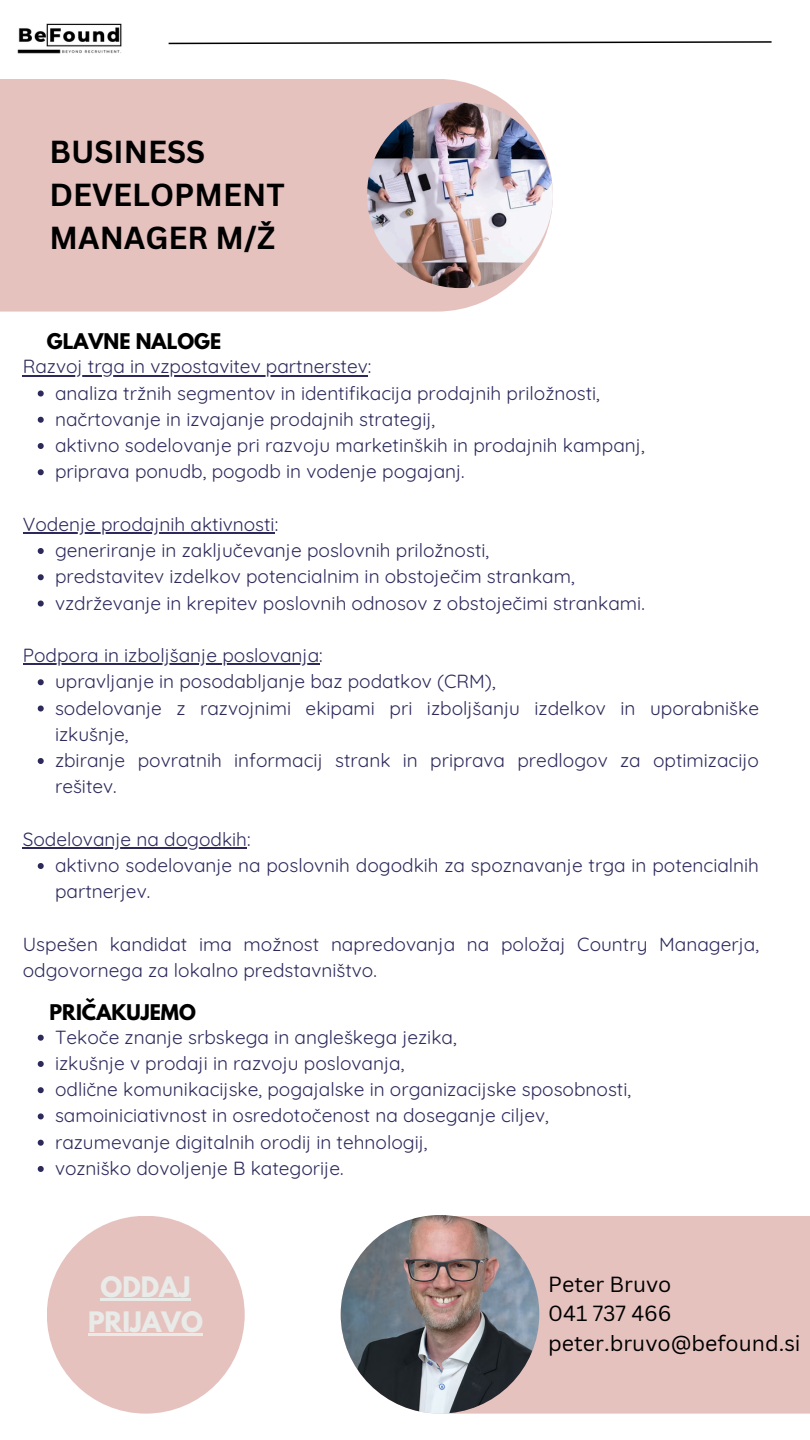
<style>
.page{position:relative;width:810px;height:1440px;background:#fff}
.page>*{position:absolute;margin:0;border:0;box-sizing:border-box;transform-origin:0 0}
.t1{font:700 31px/42.8px "Canva Sans";color:#000}
.t2{font:700 25px/34.5px "League Spartan";color:#e9ebe9;text-align:center}
.t3{font:21.3px/29.2px "Canva Sans";color:#000}
.t4{font:700 19.2px "League Spartan";color:#000}
.t5{font:19px/26.2px "Quicksand";color:#2d2a5b}
</style>
<div class="page">
<div style="left:0;top:79px;width:553px;height:233px;background:#e6c2bf"></div>
<svg style="left:341px;top:1216px;width:469px;height:198px;background:#e7c5c3"></svg>
<div style="left:47px;top:1216px;width:198px;height:198px;background:#e6c2bf;border-radius:50%"></div>
<img style="left:367px;top:102px;width:186px;height:186px;border-radius:50%">
<img style="left:341px;top:1215px;width:198px;height:199px;border-radius:50%">
<img style="left:17px;top:23px;width:105px;height:31px">
<svg style="left:168px;top:41px;width:604px;height:4px"></svg>
<hr style="left:100px;top:1299px;width:91px;height:2px;background:#e9ebe9">
<hr style="left:88px;top:1333px;width:115px;height:3px;background:#e9ebe9">
<hr style="left:23px;top:375px;width:345px;height:1px;background:#2d2a5b">
<svg style="left:38px;top:391px;width:6px;height:6px"></svg>
<svg style="left:38px;top:417px;width:6px;height:6px"></svg>
<svg style="left:38px;top:443px;width:6px;height:6px"></svg>
<svg style="left:38px;top:469px;width:6px;height:6px"></svg>
<hr style="left:23px;top:532px;width:252px;height:2px;background:#2d2a5b">
<svg style="left:38px;top:548px;width:6px;height:6px"></svg>
<svg style="left:38px;top:574px;width:6px;height:6px"></svg>
<svg style="left:38px;top:601px;width:6px;height:6px"></svg>
<hr style="left:23px;top:664px;width:296px;height:1px;background:#2d2a5b">
<svg style="left:38px;top:679px;width:6px;height:6px"></svg>
<svg style="left:38px;top:706px;width:6px;height:6px"></svg>
<svg style="left:38px;top:758px;width:6px;height:6px"></svg>
<hr style="left:23px;top:847px;width:224px;height:2px;background:#2d2a5b">
<svg style="left:38px;top:863px;width:6px;height:6px"></svg>
<svg style="left:38px;top:1035px;width:6px;height:6px"></svg>
<svg style="left:38px;top:1061px;width:6px;height:6px"></svg>
<svg style="left:38px;top:1087px;width:6px;height:6px"></svg>
<svg style="left:38px;top:1113px;width:6px;height:6px"></svg>
<svg style="left:38px;top:1140px;width:6px;height:6px"></svg>
<svg style="left:38px;top:1166px;width:6px;height:6px"></svg>
<p class="t1" style="left:50px;top:130px;width:237px">BUSINESS<br>DEVELOPMENT<br>MANAGER M/Ž</p>
<p class="t4" style="left:47px;top:332px;width:176px">GLAVNE NALOGE</p>
<h4 class="t5" style="left:23px;top:353px;width:350px">Razvoj trga in vzpostavitev partnerstev:</h4>
<p class="t5" style="left:55px;top:379px;width:546px">analiza tržnih segmentov in identifikacija prodajnih priložnosti,</p>
<p class="t5" style="left:55px;top:406px;width:382px">načrtovanje in izvajanje prodajnih strategij,</p>
<p class="t5" style="left:55px;top:432px;width:591px">aktivno sodelovanje pri razvoju marketinških in prodajnih kampanj,</p>
<p class="t5" style="left:55px;top:458px;width:411px">priprava ponudb, pogodb in vodenje pogajanj.</p>
<p class="t5" style="left:23px;top:511px;width:257px">Vodenje prodajnih aktivnosti:</p>
<p class="t5" style="left:55px;top:537px;width:436px">generiranje in zaključevanje poslovnih priložnosti,</p>
<p class="t5" style="left:55px;top:563px;width:521px">predstavitev izdelkov potencialnim in obstoječim strankam,</p>
<p class="t5" style="left:55px;top:589px;width:591px">vzdrževanje in krepitev poslovnih odnosov z obstoječimi strankami.</p>
<p class="t5" style="left:23px;top:642px;width:302px">Podpora in izboljšanje poslovanja:</p>
<p class="t5" style="left:55px;top:668px;width:442px">upravljanje in posodabljanje baz podatkov (CRM),</p>
<p class="t5" style="left:55px;top:694px;width:706px">sodelovanje z razvojnimi ekipami pri izboljšanju izdelkov in uporabniške izkušnje,</p>
<p class="t5" style="left:55px;top:747px;width:706px">zbiranje povratnih informacij strank in priprava predlogov za optimizacijo rešitev.</p>
<p class="t5" style="left:23px;top:826px;width:229px">Sodelovanje na dogodkih:</p>
<p class="t5" style="left:55px;top:852px;width:706px">aktivno sodelovanje na poslovnih dogodkih za spoznavanje trga in potencialnih partnerjev.</p>
<p class="t5" style="left:23px;top:931px;width:738px">Uspešen kandidat ima možnost napredovanja na položaj Country Managerja, odgovornega za lokalno predstavništvo.</p>
<h4 class="t4" style="left:50px;top:1003px;width:148px">PRIČAKUJEMO</h4>
<p class="t5" style="left:55px;top:1023px;width:403px">Tekoče znanje srbskega in angleškega jezika,</p>
<p class="t5" style="left:55px;top:1050px;width:351px">izkušnje v prodaji in razvoju poslovanja,</p>
<p class="t5" style="left:55px;top:1076px;width:578px">odlične komunikacijske, pogajalske in organizacijske sposobnosti,</p>
<p class="t5" style="left:55px;top:1102px;width:495px">samoiniciativnost in osredotočenost na doseganje ciljev,</p>
<p class="t5" style="left:55px;top:1128px;width:374px">razumevanje digitalnih orodij in tehnologij,</p>
<p class="t5" style="left:55px;top:1155px;width:290px">vozniško dovoljenje B kategorije.</p>
<h1 class="t2" style="left:88px;top:1273px;width:116px">ODDAJ<br>PRIJAVO</h1>
<h2 class="t3" style="left:548px;top:1269px;width:254px">Peter Bruvo<br>041 737 466 peter.bruvo@befound.si</h2>
</div>
